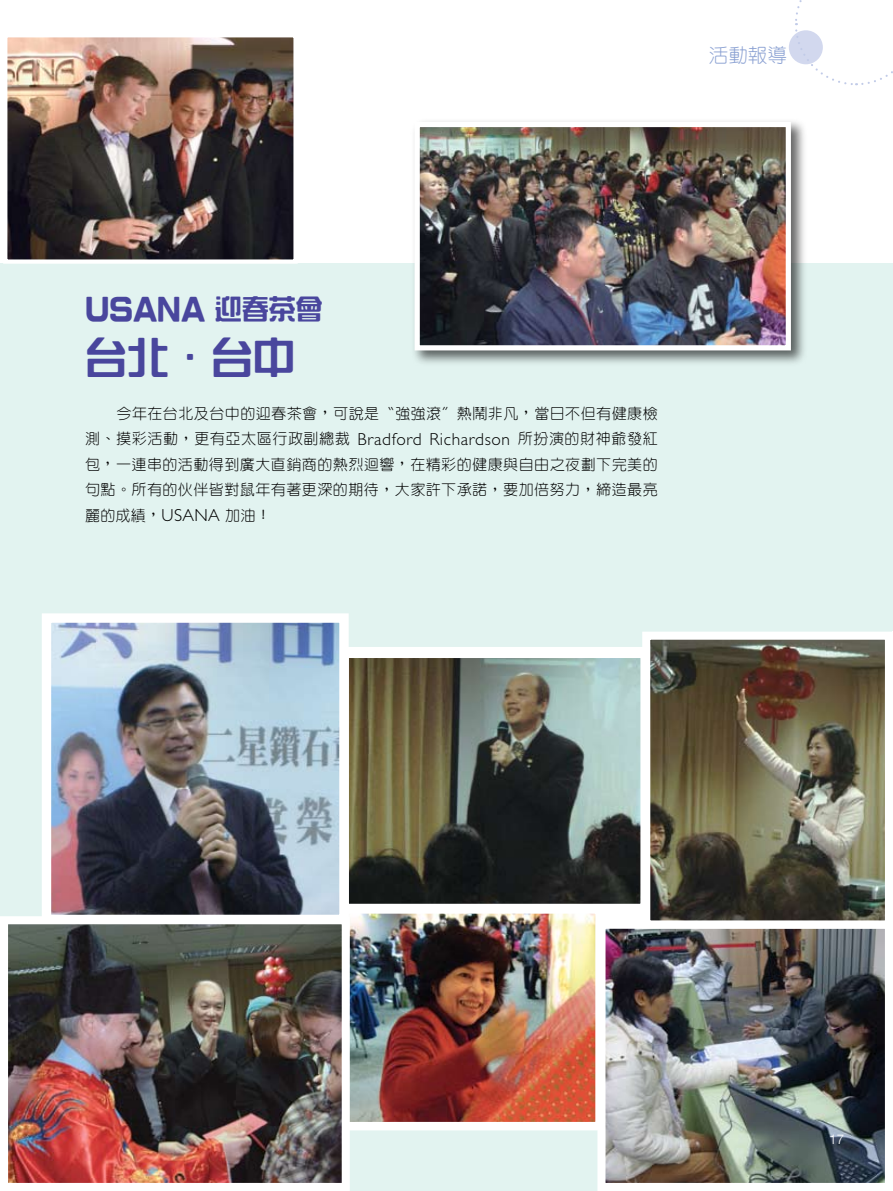
<style>
.page{position:relative;width:893px;height:1191px;background:#fff}
.page>*{position:absolute;margin:0;border:0;box-sizing:border-box;transform-origin:0 0}
.t1{font:42px "Han Wang Zon Yi";color:#49469d}
.t2{font:37.35px "Han Wang Zon Yi";color:#49469d;scale:.88 1}
.t3{font:300 19.5px "Han Wang Yen";color:#8ca2d3}
.t4{font:300 15px/25.5px "Han Wang Yen";letter-spacing:.035em;color:#000;text-align:justify}
.t5{font:300 13.5px "Helvetica Neue";color:#fff}
.s1{font-size:27px}
.s2{font-family:"Gill Sans";font-size:17.4px}
</style>
<div class="page">
<div style="left:0;top:264px;width:893px;height:927px;background:#e2f3f0"></div>
<img style="left:606px;top:929px;width:278px;height:253px">
<div style="left:597px;top:920px;width:296px;height:271px;border:8px solid #fff"></div>
<img style="left:8px;top:38px;width:285px;height:221px">
<div style="left:3px;top:33px;width:295px;height:231px;border:4px solid #fff"></div>
<img style="left:350px;top:659px;width:289px;height:243px">
<div style="left:338px;top:647px;width:313px;height:267px;border:11px solid #fff"></div>
<div style="left:789px;top:30px;width:34px;height:34px;background:#d2d8ee;border-radius:50%"></div>
<svg style="left:794px;top:0;width:99px;height:86px"></svg>
<div style="left:411px;top:118px;width:397px;height:250px;background:#000;opacity:.6"></div>
<img style="left:421px;top:128px;width:364px;height:216px">
<div style="left:415px;top:122px;width:376px;height:228px;border:5px solid #fff"></div>
<img style="left:350px;top:915px;width:244px;height:205px">
<div style="left:340px;top:905px;width:264px;height:225px;border:9px solid #fff"></div>
<img style="left:52px;top:623px;width:287px;height:291px">
<div style="left:42px;top:613px;width:307px;height:311px;border:9px solid #fff"></div>
<img style="left:651px;top:640px;width:233px;height:279px">
<div style="left:642px;top:631px;width:251px;height:297px;border:8px solid #fff"></div>
<div style="left:603px;top:909px;width:40px;height:15px;background:#fff"></div>
<hr style="left:892px;top:631px;width:1px;height:560px;background:#fff">
<img style="left:9px;top:925px;width:332px;height:257px">
<div style="left:0;top:916px;width:350px;height:275px;border:8px solid #fff"></div>
<h3 class="t3" style="left:709px;top:45px;width:79px">活動報導</h3>
<h2 class="t2" style="left:85px;top:292px;width:272px">USANA <span class="s1">迎春茶會</span></h2>
<h1 class="t1" style="left:85px;top:336px;width:211px">台北‧台中</h1>
<p class="t4" style="left:85px;top:400px;width:574px;text-indent:32px">今年在台北及台中的迎春茶會，可說是〝強強滾〞熱鬧非凡，當日不但有健康檢測、摸彩活動，更有亞太區行政副總裁 <span class="s2">Bradford Richardson</span> 所扮演的財神爺發紅包，一連串的活動得到廣大直銷商的熱烈迴響，在精彩的健康與自由之夜劃下完美的句點。所有的伙伴皆對鼠年有著更深的期待，大家許下承諾，要加倍努力，締造最亮麗的成績，<span class="s2">USANA</span> 加油！</p>
<p class="t5" style="left:829px;top:1131px;width:17px">17</p>
</div>
